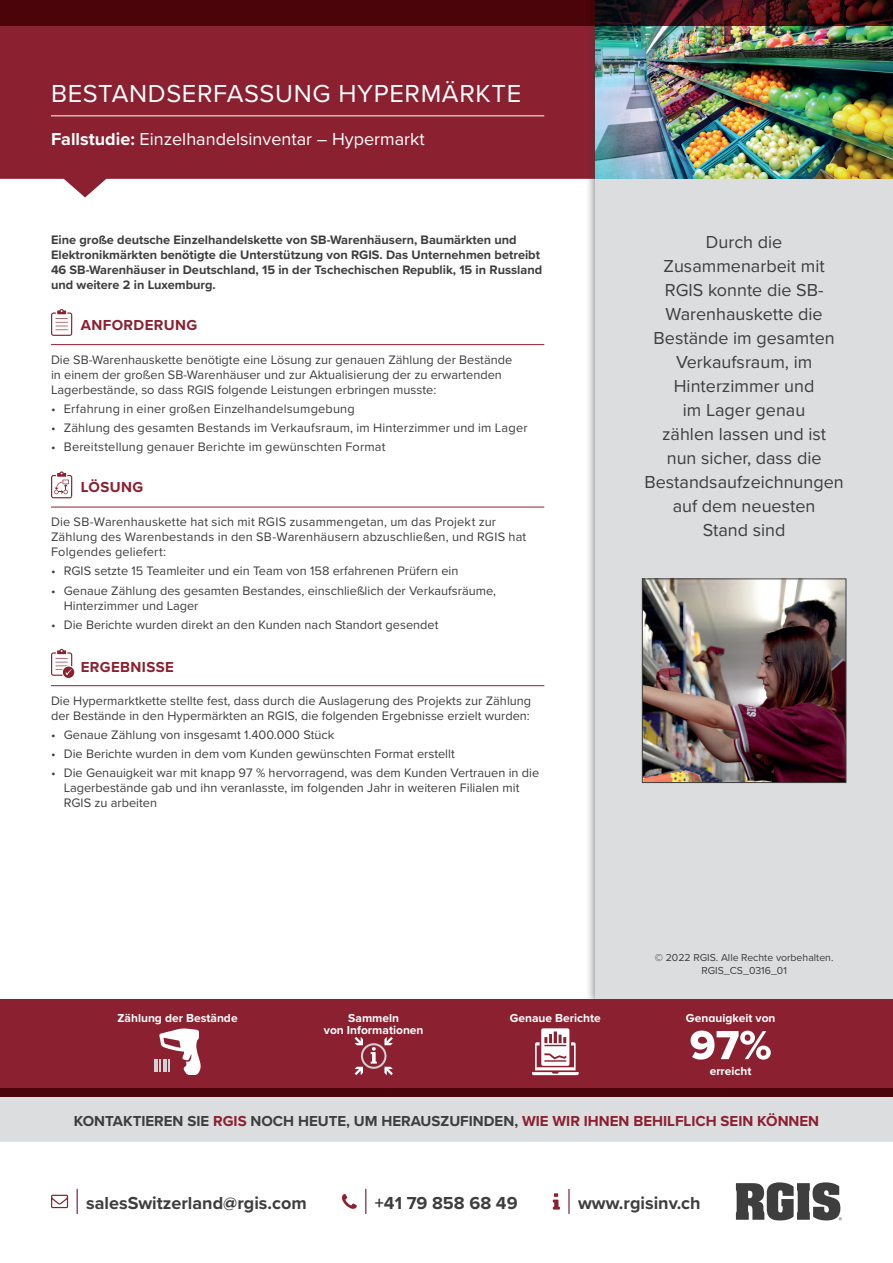
<style>
.page{position:relative;width:893px;height:1263px;background:#fff}
.page>*{position:absolute;margin:0;border:0;box-sizing:border-box;transform-origin:0 0}
.t1{font:25.5px "Proxima Nova";letter-spacing:.025em;color:#fff}
.t2{font:18px/24px "Proxima Nova";color:#3e3e3f;text-align:center}
.t3{font:700 18px "Proxima Nova";color:#3e3e3f}
.t4{font:18px "Proxima Nova";color:#fff}
.t5{font:700 15px "Proxima Nova";color:#3e3e3f}
.t6{font:700 15px "Proxima Nova";letter-spacing:.025em;color:#8b2031}
.t7{font:12.75px/15px "Proxima Nova";color:#3e3e3f}
.t8{font:700 12.75px/15px "Proxima Nova";color:#3e3e3f}
.t9{font:700 12px/12px "Proxima Nova";color:#fff;text-align:center}
.t10{font:700 12px "Proxima Nova A";color:#fff}
.t11{font:10.5px/12.6px "Proxima Nova";color:#3e3e3f;text-align:center}
.s1{font-weight:700}
.s2{color:#8b2031}
</style>
<div class="page">
<hr style="left:568px;top:1189px;width:2px;height:24px;background:#6b1537">
<svg style="left:553px;top:1193px;width:7px;height:16px"></svg>
<svg style="left:77px;top:1189px;width:1px;height:24px"></svg>
<svg style="left:51px;top:1195px;width:17px;height:13px"></svg>
<svg style="left:736px;top:1182px;width:106px;height:38px"></svg>
<svg style="left:365px;top:1189px;width:1px;height:24px"></svg>
<svg style="left:342px;top:1194px;width:15px;height:15px"></svg>
<div style="left:0;top:1097px;width:893px;height:45px;background:#dcdddf"></div>
<svg style="left:0;top:26px;width:585px;height:171px;background:#973746"></svg>
<div style="left:585px;top:0;width:308px;height:1010px;background:#3e3e3f;opacity:.75"></div>
<div style="left:595px;top:0;width:298px;height:1001px;background:#dcdddf"></div>
<hr style="left:51px;top:116px;width:493px;height:1px;background:#fff">
<div style="left:0;top:999px;width:893px;height:98px;background:#8b2031"></div>
<img style="left:595px;top:26px;width:298px;height:153px">
<hr style="left:51px;top:344px;width:493px;height:1px;background:#8b2031">
<hr style="left:51px;top:507px;width:493px;height:1px;background:#8b2031">
<hr style="left:51px;top:685px;width:493px;height:1px;background:#8b2031">
<svg style="left:51px;top:309px;width:22px;height:27px"></svg>
<svg style="left:51px;top:471px;width:22px;height:27px"></svg>
<svg style="left:51px;top:649px;width:24px;height:29px"></svg>
<img style="left:644px;top:581px;width:200px;height:200px">
<div style="left:642px;top:579px;width:204px;height:204px;border:1px solid #3e3e3f"></div>
<svg style="left:0;top:0;width:893px;height:26px;background:#44070c"></svg>
<div style="left:0;top:1089px;width:893px;height:8px;background:#4b0409"></div>
<svg style="left:154px;top:1028px;width:47px;height:47px"></svg>
<svg style="left:355px;top:1037px;width:38px;height:38px"></svg>
<svg style="left:532px;top:1028px;width:47px;height:47px"></svg>
<svg style="left:691px;top:1030px;width:80px;height:30px"></svg>
<h1 class="t1" style="left:51px;top:74px;width:472px">BESTANDSERFASSUNG HYPERMÄRKTE</h1>
<h2 class="t4" style="left:51px;top:125px;width:375px"><span class="s1">Fallstudie:</span> Einzelhandelsinventar – Hypermarkt</h2>
<p class="t8" style="left:51px;top:232px;width:493px">Eine große deutsche Einzelhandelskette von SB-Warenhäusern, Baumärkten und Elektronikmärkten benötigte die Unterstützung von RGIS. Das Unternehmen betreibt 46 SB-Warenhäuser in Deutschland, 15 in der Tschechischen Republik, 15 in Russland und weitere 2 in Luxemburg.</p>
<p class="t6" style="left:81px;top:314px;width:118px">ANFORDERUNG</p>
<p class="t7" style="left:51px;top:351px;width:463px">Die SB-Warenhauskette benötigte eine Lösung zur genauen Zählung der Bestände in einem der großen SB-Warenhäuser und zur Aktualisierung der zu erwartenden<br>Lagerbestände, so dass RGIS folgende Leistungen erbringen musste:</p>
<p class="t7" style="left:51px;top:401px;width:305px">• Erfahrung in einer großen Einzelhandelsumgebung</p>
<p class="t7" style="left:51px;top:420px;width:478px">• Zählung des gesamten Bestands im Verkaufsraum, im Hinterzimmer und im Lager</p>
<p class="t7" style="left:51px;top:439px;width:336px">• Bereitstellung genauer Berichte im gewünschten Format</p>
<p class="t6" style="left:81px;top:476px;width:64px">LÖSUNG</p>
<p class="t7" style="left:51px;top:514px;width:477px">Die SB-Warenhauskette hat sich mit RGIS zusammengetan, um das Projekt zur<br>Zählung des Warenbestands in den SB-Warenhäusern abzuschließen, und RGIS hat<br>Folgendes geliefert:</p>
<p class="t7" style="left:51px;top:563px;width:409px">• RGIS setzte 15 Teamleiter und ein Team von 158 erfahrenen Prüfern ein</p>
<p class="t7" style="left:64px;top:582px;width:434px;text-indent:-13px">• Genaue Zählung des gesamten Bestandes, einschließlich der Verkaufsräume,<br>Hinterzimmer und Lager</p>
<p class="t7" style="left:51px;top:616px;width:389px">• Die Berichte wurden direkt an den Kunden nach Standort gesendet</p>
<p class="t6" style="left:81px;top:655px;width:95px">ERGEBNISSE</p>
<p class="t7" style="left:51px;top:692px;width:482px">Die Hypermarktkette stellte fest, dass durch die Auslagerung des Projekts zur Zählung der Bestände in den Hypermärkten an RGIS, die folgenden Ergebnisse erzielt wurden:</p>
<p class="t7" style="left:51px;top:727px;width:285px">• Genaue Zählung von insgesamt 1.400.000 Stück</p>
<p class="t7" style="left:51px;top:746px;width:405px">• Die Berichte wurden in dem vom Kunden gewünschten Format erstellt</p>
<p class="t7" style="left:64px;top:765px;width:477px;text-indent:-13px">• Die Genauigkeit war mit knapp 97 % hervorragend, was dem Kunden Vertrauen in die<br>Lagerbestände gab und ihn veranlasste, im folgenden Jahr in weiteren Filialen mit<br>RGIS zu arbeiten</p>
<h2 class="t2" style="left:644px;top:229px;width:201px">Durch die<br>Zusammenarbeit mit<br>RGIS konnte die SB-<br>Warenhauskette die<br>Bestände im gesamten<br>Verkaufsraum, im<br>Hinterzimmer und<br>im Lager genau<br>zählen lassen und ist<br>nun sicher, dass die<br>Bestandsaufzeichnungen auf dem neuesten<br>Stand sind</h2>
<p class="t11" style="left:655px;top:951px;width:180px">© 2022 RGIS. Alle Rechte vorbehalten.<br>RGIS_CS_0316_01</p>
<p class="t9" style="left:117px;top:1011px;width:122px">Zählung der Bestände</p>
<p class="t9" style="left:324px;top:1011px;width:101px">Sammeln<br>von Informationen</p>
<p class="t9" style="left:510px;top:1011px;width:92px">Genaue Berichte</p>
<p class="t10" style="left:686px;top:1011px;width:91px">Genauigkeit von</p>
<p class="t10" style="left:710px;top:1064px;width:43px">erreicht</p>
<p class="t5" style="left:74px;top:1110px;width:747px">KONTAKTIEREN SIE <span class="s2">RGIS</span> NOCH HEUTE, UM HERAUSZUFINDEN, <span class="s2">WIE WIR IHNEN BEHILFLICH SEIN KÖNNEN</span></p>
<h2 class="t3" style="left:86px;top:1189px;width:222px">salesSwitzerland@rgis.com</h2>
<h2 class="t3" style="left:375px;top:1189px;width:144px">+41 79 858 68 49</h2>
<h2 class="t3" style="left:578px;top:1189px;width:124px">www.rgisinv.ch</h2>
</div>
